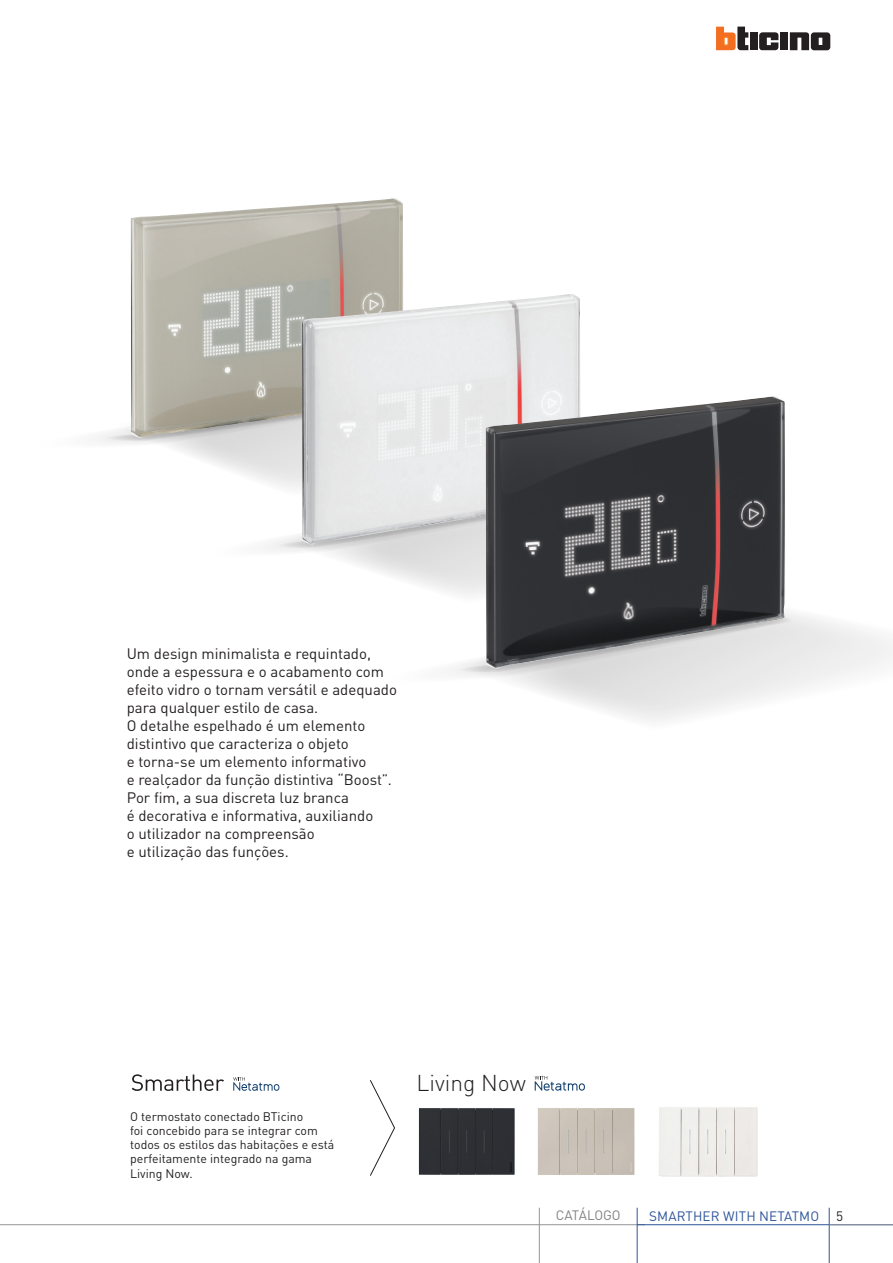
<style>
.page{position:relative;width:893px;height:1263px;background:#fff}
.page>*{position:absolute;margin:0;border:0;box-sizing:border-box;transform-origin:0 0}
.t1{font:300 22.65px "DIN Pro";color:#231f20}
.t2{font:15px/18px "DIN Pro";color:#231f20}
.t3{font:13.5px "DIN Pro";letter-spacing:.01em;color:#2e5599}
.t4{font:13.5px "DIN Pro";color:#808285}
.t5{font:13.5px "DIN Pro";color:#231f20}
.t6{font:12.3px/14.2px "DIN Pro";color:#231f20}
</style>
<div class="page">
<hr style="left:0;top:1224px;width:645px;height:1px;background:#939598">
<hr style="left:829px;top:1208px;width:1px;height:55px;background:#2e5599">
<hr style="left:637px;top:1208px;width:1px;height:55px;background:#2e5599">
<hr style="left:637px;top:1224px;width:256px;height:1px;background:#2e5599">
<hr style="left:829px;top:1224px;width:64px;height:1px;background:#939598">
<hr style="left:539px;top:1208px;width:1px;height:55px;background:#939598">
<div style="left:750px;top:32px;width:8px;height:18px;background:#231f20"></div>
<div style="left:780px;top:32px;width:8px;height:18px;background:#231f20"></div>
<svg style="left:716px;top:27px;width:32px;height:23px"></svg>
<svg style="left:759px;top:32px;width:19px;height:18px"></svg>
<svg style="left:790px;top:32px;width:40px;height:18px"></svg>
<svg style="left:370px;top:1080px;width:25px;height:96px"></svg>
<img style="left:418px;top:1108px;width:97px;height:67px">
<img style="left:659px;top:1107px;width:99px;height:70px">
<img style="left:537px;top:1108px;width:98px;height:67px">
<svg style="left:224px;top:466px;width:78px;height:16px"></svg>
<svg style="left:96px;top:426px;width:206px;height:40px"></svg>
<img style="left:131px;top:198px;width:272px;height:240px">
<svg style="left:271px;top:475px;width:215px;height:114px"></svg>
<svg style="left:266px;top:485px;width:220px;height:82px"></svg>
<img style="left:302px;top:293px;width:278px;height:251px">
<svg style="left:443px;top:589px;width:450px;height:132px"></svg>
<img style="left:486px;top:395px;width:299px;height:273px">
<svg style="left:535px;top:1076px;width:50px;height:15px"></svg>
<svg style="left:132px;top:1074px;width:92px;height:17px"></svg>
<svg style="left:233px;top:1077px;width:46px;height:14px"></svg>
<p class="t2" style="left:127px;top:643px;width:272px">Um design minimalista e requintado, onde a espessura e o acabamento com efeito vidro o tornam versátil e adequado para qualquer estilo de casa.<br>O detalhe espelhado é um elemento distintivo que caracteriza o objeto<br>e torna-se um elemento informativo<br>e realçador da função distintiva “Boost”.<br>Por fim, a sua discreta luz branca<br>é decorativa e informativa, auxiliando<br>o utilizador na compreensão<br>e utilização das funções.</p>
<p class="t6" style="left:130px;top:1108px;width:206px">O termostato conectado BTicino<br>foi concebido para se integrar com todos os estilos das habitações e está perfeitamente integrado na gama<br>Living Now.</p>
<h1 class="t1" style="left:417px;top:1067px;width:111px">Living Now</h1>
<p class="t4" style="left:556px;top:1205px;width:66px">CATÁLOGO</p>
<p class="t3" style="left:649px;top:1205px;width:172px">SMARTHER WITH NETATMO</p>
<p class="t5" style="left:836px;top:1205px;width:9px">5</p>
</div>
